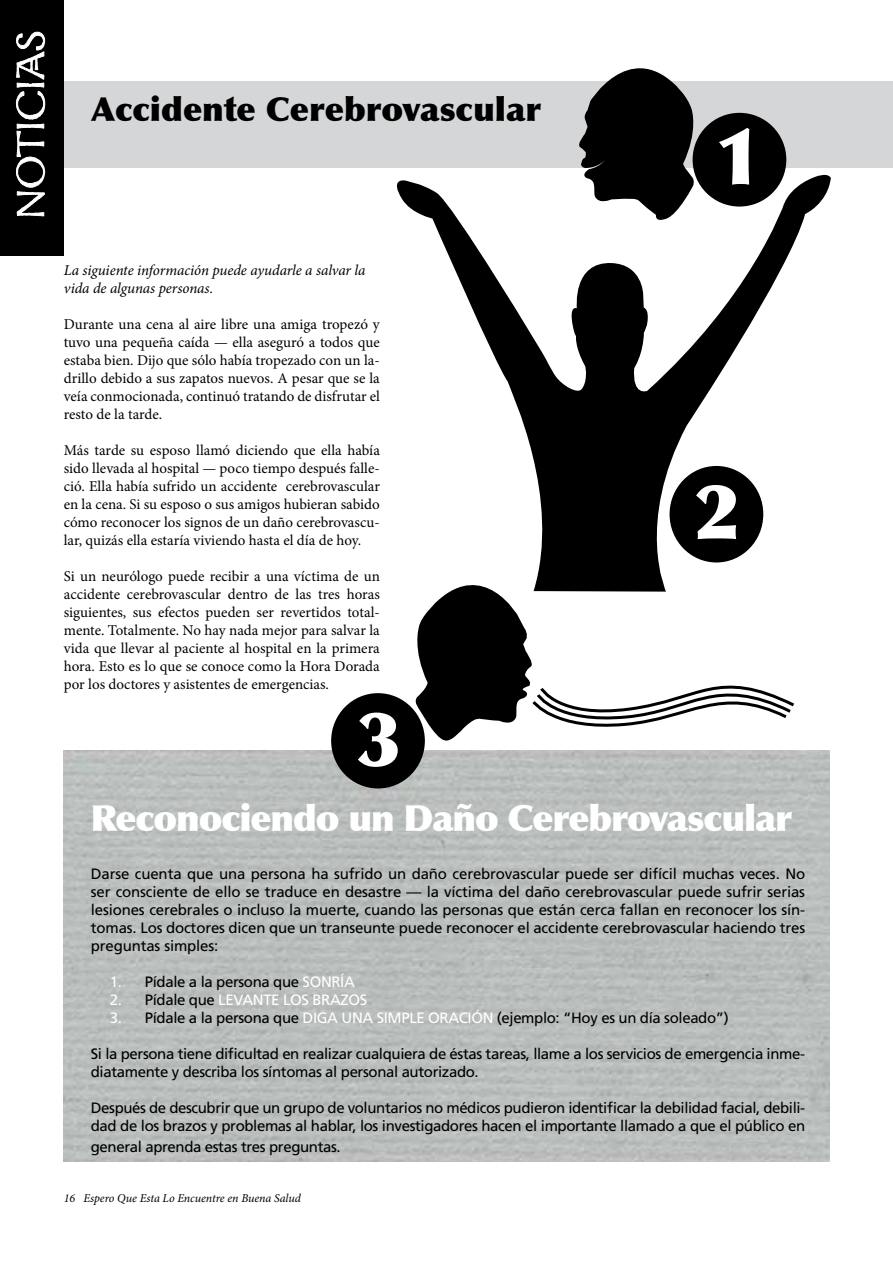
<style>
.page{position:relative;width:893px;height:1263px;background:#fff}
.page>*{position:absolute;margin:0;border:0;box-sizing:border-box;transform-origin:0 0}
.t1{font:900 79.2px "Optima";color:#fff}
.t2{font:900 76.5px "Optima";color:#fff}
.t3{font:900 36px "Optima";letter-spacing:-.03em;color:#fff}
.t4{font:900 33px "Optima";color:#000}
.t5{font:15px/18px "Frutiger LT Std";letter-spacing:-.025em;color:#000}
.t6{font:15px/18px "Minion Pro";color:#000;text-align:justify}
.t7{font:italic 15px/18px "Minion Pro";letter-spacing:-.005em;color:#000}
.t8{font:15px "Frutiger LT Std";letter-spacing:-.025em;color:#fff}
.t9{font:italic 12px "Minion Pro";letter-spacing:-.005em;color:#000}
.s1{color:#fff}
.s2{color:#000}
</style>
<div class="page">
<img style="left:64px;top:750px;width:765px;height:412px">
<div style="left:0;top:81px;width:893px;height:87px;background:#d5d6d7"></div>
<div style="left:693px;top:113px;width:93px;height:94px;background:#000;border-radius:50%"></div>
<svg style="left:579px;top:68px;width:120px;height:104px"></svg>
<div style="left:0;top:0;width:64px;height:255px;background:#000"></div>
<svg style="left:16px;top:32px;width:29px;height:185px"></svg>
<svg style="left:396px;top:172px;width:435px;height:386px"></svg>
<svg style="left:414px;top:558px;width:380px;height:183px"></svg>
<div style="left:670px;top:466px;width:93px;height:96px;background:#000;border-radius:50%"></div>
<div style="left:331px;top:693px;width:94px;height:95px;background:#000;border-radius:50%"></div>
<h3 class="t4" style="left:91px;top:89px;width:451px">Accidente Cerebrovascular</h3>
<p class="t7" style="left:64px;top:261px;width:303px">La siguiente información puede ayudarle a salvar la vida de algunas personas.</p>
<p class="t6" style="left:64px;top:315px;width:318px">Durante una cena al aire libre una amiga tropezó y tuvo una pequeña caída — ella aseguró a todos que estaba bien. Dijo que sólo había tropezado con un la&shy;drillo debido a sus zapatos nuevos. A pesar que se la veía conmocionada, continuó tratando de disfrutar el resto de la tarde.</p>
<p class="t6" style="left:64px;top:441px;width:318px">Más tarde su esposo llamó diciendo que ella había sido llevada al hospital — poco tiempo después falle&shy;ció. Ella había sufrido un accidente cerebrovascular en la cena. Si su esposo o sus amigos hubieran sabido cómo reconocer los signos de un daño cerebrovascu&shy;lar, quizás ella estaría viviendo hasta el día de hoy.</p>
<p class="t6" style="left:64px;top:567px;width:318px">Si un neurólogo puede recibir a una víctima de un accidente cerebrovascular dentro de las tres horas siguientes, sus efectos pueden ser revertidos total&shy;mente. Totalmente. No hay nada mejor para salvar la vida que llevar al paciente al hospital en la primera hora. Esto es lo que se conoce como la Hora Dorada por los doctores y asistentes de emergencias.</p>
<h2 class="t2" style="left:356px;top:693px;width:47px">3</h2>
<h1 class="t1" style="left:715px;top:109px;width:48px">1</h1>
<h2 class="t2" style="left:695px;top:466px;width:47px">2</h2>
<h3 class="t3" style="left:90px;top:796px;width:703px">Reconociendo un Daño Cerebrovascular</h3>
<p class="t5" style="left:91px;top:864px;width:716px;text-align:justify">Darse cuenta que una persona ha sufrido un daño cerebrovascular puede ser difícil muchas veces. No ser consciente de ello se traduce en desastre — la víctima del daño cerebrovascular puede sufrir serias lesiones cerebrales o incluso la muerte, cuando las personas que están cerca fallan en reconocer los sín&shy;tomas. Los doctores dicen que un transeunte puede reconocer el accidente cerebrovascular haciendo tres preguntas simples:</p>
<p class="t5" style="left:110px;top:972px;width:247px"><span class="s1">1.</span> Pídale a la persona que <span class="s1">SONRÍA</span></p>
<p class="t8" style="left:110px;top:990px;width:259px">2. <span class="s2">Pídale que</span> LEVANTE LOS BRAZOS</p>
<p class="t5" style="left:110px;top:1008px;width:620px"><span class="s1">3.</span> Pídale a la persona que <span class="s1">DIGA UNA SIMPLE ORACIÓN</span> (ejemplo: “Hoy es un día soleado”)</p>
<p class="t5" style="left:91px;top:1044px;width:716px">Si la persona tiene dificultad en realizar cualquiera de éstas tareas, llame a los servicios de emergencia inme&shy;diatamente y describa los síntomas al personal autorizado.</p>
<p class="t5" style="left:91px;top:1098px;width:716px">Después de descubrir que un grupo de voluntarios no médicos pudieron identificar la debilidad facial, debili&shy;dad de los brazos y problemas al hablar, los investigadores hacen el importante llamado a que el público en</p>
<p class="t5" style="left:91px;top:1138px;width:251px">general aprenda estas tres preguntas.</p>
<p class="t9" style="left:64px;top:1190px;width:239px">16 Espero Que Esta Lo Encuentre en Buena Salud</p>
</div>
